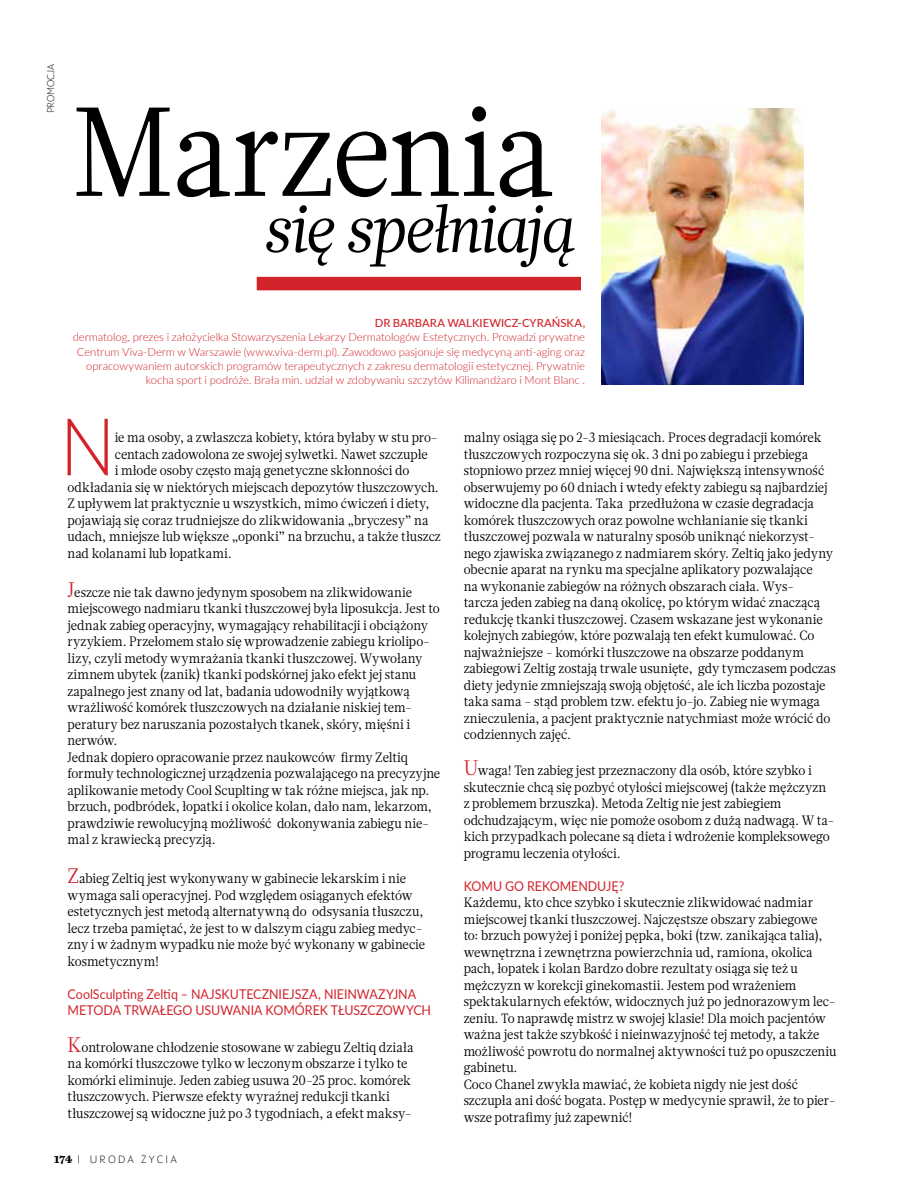
<style>
.page{position:relative;width:915px;height:1191px;background:#fff}
.page>*{position:absolute;margin:0;border:0;box-sizing:border-box;transform-origin:0 0}
.t1{font:126px "Glosa";letter-spacing:-.02em;color:#000;scale:.92 1}
.t2{font:300 79.8px "Lato";color:#d2232a;scale:.92 1}
.t3{font:italic 65.85px "Glosa";letter-spacing:-.015em;color:#000;scale:.92 1}
.t4{font:13.5px/16.5px "Glosa Text";letter-spacing:-.005em;color:#000;scale:.92 1}
.t5{font:13.5px/16.5px "Lato";color:#d2232a;scale:.92 1}
.t6{font:300 11.25px/14.2px "Lato";letter-spacing:-.005em;color:#d2232a;text-align:right}
.t7{font:500 11.25px "Lato";color:#d2232a}
.t8{font:300 11.25px "Altis";letter-spacing:.2em;color:#000}
.t9{font:300 10.5px "Altis";letter-spacing:-.01em;color:#000}
.s1{font-family:"Glosa";font-size:21px;color:#d2232a}
.s2{font-family:"Miller Daily One CE";font-weight:700}
.s3{font-weight:400;font-size:9px}
</style>
<div class="page">
<img style="left:601px;top:108px;width:202px;height:277px">
<div style="left:256px;top:277px;width:324px;height:13px;background:#d2232a"></div>
<p class="t9" style="left:43px;top:113px;width:51px;rotate:-90deg">PROMOCJA</p>
<h1 class="t1" style="left:72px;top:69px;width:524px">Marzenia</h1>
<h3 class="t3" style="left:264px;top:186px;width:338px">się spełniają</h3>
<p class="t7" style="left:375px;top:315px;width:212px">DR BARBARA WALKIEWICZ-CYRAŃSKA,</p>
<p class="t6" style="left:73px;top:330px;width:513px">dermatolog, prezes i założycielka Stowarzyszenia Lekarzy Dermatologów Estetycznych. Prowadzi prywatne Centrum Viva-Derm w Warszawie (www.viva-derm.pl). Zawodowo pasjonuje się medycyną anti-aging oraz opracowywaniem autorskich programów terapeutycznych z zakresu dermatologii estetycznej. Prywatnie kocha sport i podróże. Brała min. udział w zdobywaniu szczytów Kilimandżaro i Mont Blanc .</p>
<h2 class="t2" style="left:60px;top:391px;width:62px">N</h2>
<p class="t4" style="left:115px;top:429px;width:352px">ie ma osoby, a zwłaszcza kobiety, która byłaby w stu pro-</p>
<p class="t4" style="left:115px;top:446px;width:342px">centach zadowolona ze swojej sylwetki. Nawet szczupłe</p>
<p class="t4" style="left:115px;top:462px;width:322px">i młode osoby często mają genetyczne skłonności do</p>
<p class="t4" style="left:68px;top:479px;width:405px">odkładania się w niektórych miejscach depozytów tłuszczowych.</p>
<p class="t4" style="left:68px;top:495px;width:395px">Z upływem lat praktycznie u wszystkich, mimo ćwiczeń i diety,</p>
<p class="t4" style="left:68px;top:512px;width:393px">pojawiają się coraz trudniejsze do zlikwidowania „bryczesy” na</p>
<p class="t4" style="left:68px;top:528px;width:407px">udach, mniejsze lub większe „oponki” na brzuchu, a także tłuszcz</p>
<p class="t4" style="left:68px;top:545px;width:180px">nad kolanami lub łopatkami.</p>
<p class="t4" style="left:68px;top:584px;width:406px"><span class="s1">J</span>eszcze nie tak dawno jedynym sposobem na zlikwidowanie miejscowego nadmiaru tkanki tłuszczowej była liposukcja. Jest to jednak zabieg operacyjny, wymagający rehabilitacji i obciążony ryzykiem. Przełomem stało się wprowadzenie zabiegu kriolipo&shy;lizy, czyli metody wymrażania tkanki tłuszczowej. Wywołany zimnem ubytek (zanik) tkanki podskórnej jako efekt jej stanu zapalnego jest znany od lat, badania udowodniły wyjątkową wrażliwość komórek tłuszczowych na działanie niskiej tem&shy;peratury bez naruszania pozostałych tkanek, skóry, mięśni i nerwów.<br>Jednak dopiero opracowanie przez naukowców firmy Zeltiq formuły technologicznej urządzenia pozwalającego na precyzyjne aplikowanie metody Cool Scuplting w tak różne miejsca, jak np. brzuch, podbródek, łopatki i okolice kolan, dało nam, lekarzom, prawdziwie rewolucyjną możliwość dokonywania zabiegu nie&shy;mal z krawiecką precyzją.</p>
<p class="t4" style="left:67px;top:870px;width:390px"><span class="s1">Z</span>abieg Zeltiq jest wykonywany w gabinecie lekarskim i nie wymaga sali operacyjnej. Pod względem osiąganych efektów estetycznych jest metodą alternatywną do odsysania tłuszczu, lecz trzeba pamiętać, że jest to w dalszym ciągu zabieg medyc&shy;zny i w żadnym wypadku nie może być wykonany w gabinecie kosmetycznym!</p>
<p class="t5" style="left:67px;top:985px;width:396px">COOLSCULPTING ZELTIQ – NAJSKUTECZNIEJSZA, NIEINWAZYJNA<br>METODA TRWAŁEGO USUWANIA KOMÓREK TŁUSZCZOWYCH</p>
<p class="t4" style="left:68px;top:1038px;width:377px"><span class="s1">K</span>ontrolowane chłodzenie stosowane w zabiegu Zeltiq działa na komórki tłuszczowe tylko w leczonym obszarze i tylko te komórki eliminuje. Jeden zabieg usuwa 20-25 proc. komórek tłuszczowych. Pierwsze efekty wyraźnej redukcji tkanki tłuszczowej są widoczne już po 3 tygodniach, a efekt maksy-</p>
<p class="t4" style="left:463px;top:429px;width:406px">malny osiąga się po 2-3 miesiącach. Proces degradacji komórek tłuszczowych rozpoczyna się ok. 3 dni po zabiegu i przebiega stopniowo przez mniej więcej 90 dni. Największą intensywność obserwujemy po 60 dniach i wtedy efekty zabiegu są najbardziej widoczne dla pacjenta. Taka przedłużona w czasie degradacja komórek tłuszczowych oraz powolne wchłanianie się tkanki tłuszczowej pozwala w naturalny sposób uniknąć niekorzyst&shy;nego zjawiska związanego z nadmiarem skóry. Zeltiq jako jedyny obecnie aparat na rynku ma specjalne aplikatory pozwalające<br>na wykonanie zabiegów na różnych obszarach ciała. Wys-<br>tarcza jeden zabieg na daną okolicę, po którym widać znaczącą redukcję tkanki tłuszczowej. Czasem wskazane jest wykonanie kolejnych zabiegów, które pozwalają ten efekt kumulować. Co najważniejsze - komórki tłuszczowe na obszarze poddanym zabiegowi Zeltig zostają trwale usunięte, gdy tymczasem podczas diety jedynie zmniejszają swoją objętość, ale ich liczba pozostaje taka sama – stąd problem tzw. efektu jo-jo. Zabieg nie wymaga znieczulenia, a pacjent praktycznie natychmiast może wrócić do codziennych zajęć.</p>
<p class="t4" style="left:463px;top:762px;width:404px"><span class="s1">U</span>waga! Ten zabieg jest przeznaczony dla osób, które szybko i skutecznie chcą się pozbyć otyłości miejscowej (także mężczyzn z problemem brzuszka). Metoda Zeltig nie jest zabiegiem odchudzającym, więc nie pomoże osobom z dużą nadwagą. W ta&shy;kich przypadkach polecane są dieta i wdrożenie kompleksowego programu leczenia otyłości.</p>
<p class="t5" style="left:463px;top:877px;width:20px">KOMU</p>
<p class="t5" style="left:505px;top:877px;width:34px">GO REKOMENDUJ</p>
<p class="t5" style="left:611px;top:877px;width:15px">Ę?</p>
<p class="t4" style="left:463px;top:894px;width:406px">Każdemu, kto chce szybko i skutecznie zlikwidować nadmiar miejscowej tkanki tłuszczowej. Najczęstsze obszary zabiegowe<br>to: brzuch powyżej i poniżej pępka, boki (tzw. zanikająca talia), wewnętrzna i zewnętrzna powierzchnia ud, ramiona, okolica pach, łopatek i kolan Bardzo dobre rezultaty osiąga się też u mężczyzn w korekcji ginekomastii. Jestem pod wrażeniem spektakularnych efektów, widocznych już po jednorazowym lec&shy;zeniu. To naprawdę mistrz w swojej klasie! Dla moich pacjentów ważna jest także szybkość i nieinwazyjność tej metody, a także możliwość powrotu do normalnej aktywności tuż po opuszczeniu gabinetu.<br>Coco Chanel zwykła mawiać, że kobieta nigdy nie jest dość szczupła ani dość bogata. Postęp w medycynie sprawił, że to pier&shy;wsze potrafimy już zapewnić!</p>
<p class="t8" style="left:54px;top:1151px;width:124px"><span class="s2">174</span> <span class="s3">|</span> URODA ŻYCIA</p>
</div>
